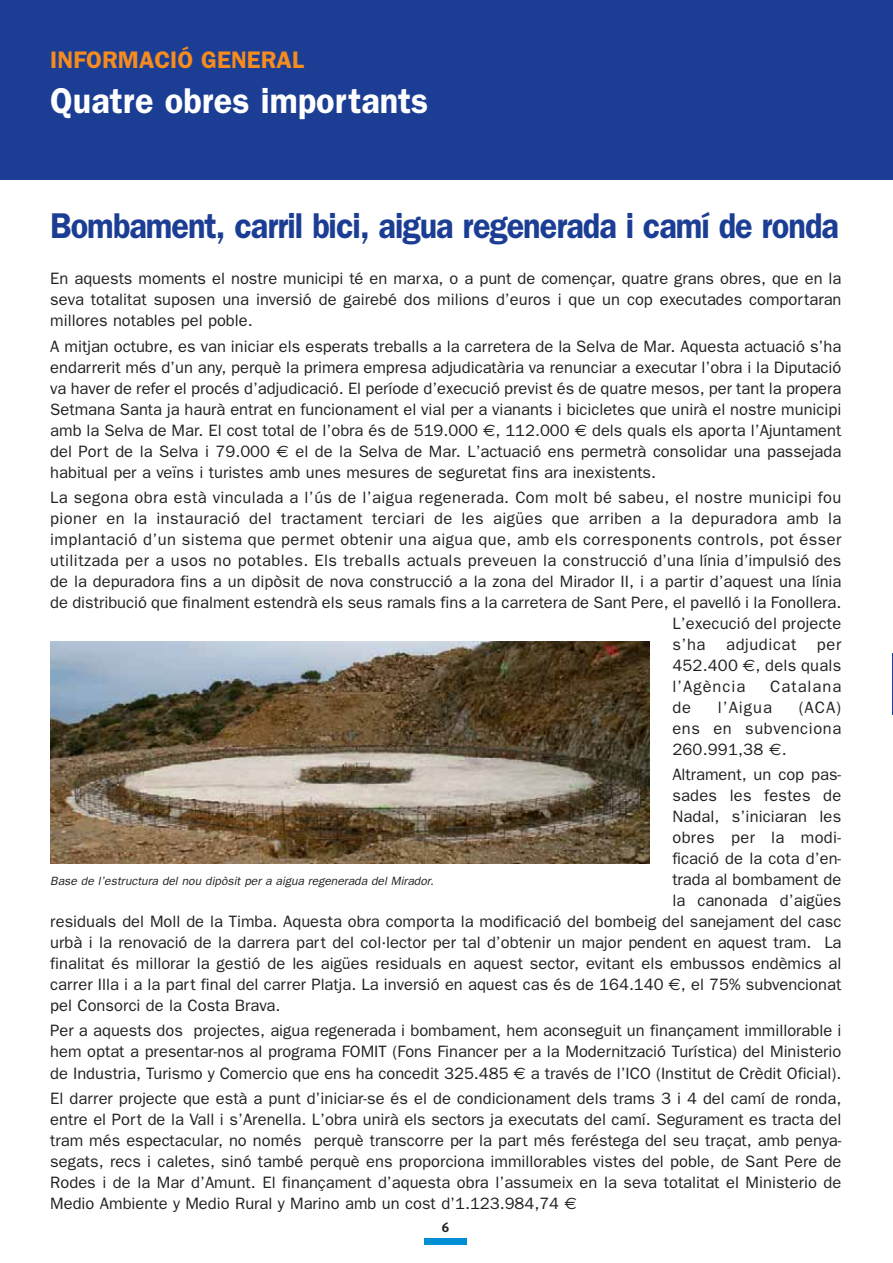
<style>
.page{position:relative;width:893px;height:1263px;background:#fff}
.page>*{position:absolute;margin:0;border:0;box-sizing:border-box;transform-origin:0 0}
.t1{font:600 36px "Franklin Gothic";letter-spacing:-.03em;color:#1b3e94;scale:.9 1}
.t2{font:600 36px "Franklin Gothic";color:#fff;scale:.95 1}
.t3{font:600 24px "Franklin Gothic";color:#f68b1e}
.t4{font:16.5px/21px "Franklin Gothic";color:#231f20;text-align:justify}
.t5{font:16.5px "Franklin Gothic";letter-spacing:.025em;color:#231f20}
.t6{font:16.5px "Franklin Gothic";letter-spacing:.035em;color:#231f20}
.t7{font:16.5px "Franklin Gothic";letter-spacing:.06em;color:#231f20}
.t8{font:700 13.5px "Meta Plus";color:#231f20}
.t9{font:italic 12px "Franklin Gothic";color:#231f20}
.s1{font-family:"Euro Sans"}
</style>
<div class="page">
<hr style="left:892px;top:0;width:1px;height:179px;background:#1b3e94">
<hr style="left:892px;top:653px;width:1px;height:62px;background:#1b3e94">
<div style="left:424px;top:1238px;width:43px;height:6px;background:#008fd4"></div>
<div style="left:0;top:0;width:892px;height:179px;background:#1b3e94"></div>
<img style="left:50px;top:641px;width:600px;height:223px">
<h2 class="t3" style="left:50px;top:51px;width:255px">INFORMACIÓ GENERAL</h2>
<h1 class="t2" style="left:50px;top:88px;width:399px">Quatre obres importants</h1>
<h1 class="t1" style="left:50px;top:213px;width:878px">Bombament, carril bici, aigua regenerada i camí de ronda</h1>
<p class="t4" style="left:50px;top:270px;width:793px">En aquests moments el nostre municipi té en marxa, o a punt de començar, quatre grans obres, que en la seva totalitat suposen una inversió de gairebé dos milions d’euros i que un cop executades comportaran millores notables pel poble.</p>
<p class="t4" style="left:50px;top:337px;width:793px">A mitjan octubre, es van iniciar els esperats treballs a la carretera de la Selva de Mar. Aquesta actuació s’ha endarrerit més d’un any, perquè la primera empresa adjudicatària va renunciar a executar l’obra i la Diputació va haver de refer el procés d’adjudicació. El període d’execució previst és de quatre mesos, per tant la propera Setmana Santa ja haurà entrat en funcionament el vial per a vianants i bicicletes que unirà el nostre municipi amb la Selva de Mar. El cost total de l’obra és de 519.000 <span class="s1">€</span>, 112.000 <span class="s1">€</span> dels quals els aporta l’Ajuntament del Port de la Selva i 79.000 <span class="s1">€</span> el de la Selva de Mar. L’actuació ens permetrà consolidar una passejada habitual per a veïns i turistes amb unes mesures de seguretat fins ara inexistents.</p>
<p class="t5" style="left:50px;top:491px;width:793px">La segona obra està vinculada a l’ús de l’aigua regenerada. Com molt bé sabeu, el nostre municipi fou</p>
<p class="t5" style="left:50px;top:512px;width:792px">pioner en la instauració del tractament terciari de les aigües que arriben a la depuradora amb la</p>
<p class="t5" style="left:50px;top:533px;width:793px">implantació d’un sistema que permet obtenir una aigua que, amb els corresponents controls, pot ésser</p>
<p class="t5" style="left:50px;top:554px;width:792px">utilitzada per a usos no potables. Els treballs actuals preveuen la construcció d’una línia d’impulsió des</p>
<p class="t4" style="left:50px;top:572px;width:793px">de la depuradora fins a un dipòsit de nova construcció a la zona del Mirador II, i a partir d’aquest una línia</p>
<p class="t4" style="left:50px;top:593px;width:793px">de distribució que finalment estendrà els seus ramals fins a la carretera de Sant Pere, el pavelló i la Fonollera.</p>
<p class="t4" style="left:672px;top:614px;width:170px">L’execució del projecte</p>
<p class="t4" style="left:672px;top:635px;width:35px">s’ha</p>
<p class="t6" style="left:726px;top:638px;width:72px">adjudicat</p>
<p class="t4" style="left:672px;top:635px;width:170px;text-indent:145px">per 452.400 <span class="s1">€</span>, dels quals l’Agència</p>
<p class="t7" style="left:770px;top:680px;width:72px">Catalana</p>
<p class="t4" style="left:672px;top:698px;width:170px;text-indent:126px">(ACA) ens en subvenciona 260.991,38 <span class="s1">€</span>.</p>
<p class="t4" style="left:672px;top:765px;width:170px">Altrament, un cop pas-</p>
<p class="t4" style="left:672px;top:786px;width:170px">sades les festes de</p>
<p class="t4" style="left:672px;top:807px;width:170px">Nadal, s’iniciaran les</p>
<p class="t5" style="left:672px;top:832px;width:170px">obres per la modi-</p>
<p class="t4" style="left:672px;top:849px;width:170px">ficació de la cota d’en-</p>
<p class="t4" style="left:672px;top:870px;width:170px">trada al bombament de</p>
<p class="t4" style="left:672px;top:891px;width:170px">la canonada d’aigües</p>
<p class="t4" style="left:50px;top:912px;width:792px">residuals del Moll de la Timba. Aquesta obra comporta la modificació del bombeig del sanejament del casc</p>
<p class="t4" style="left:50px;top:933px;width:793px">urbà i la renovació de la darrera part del col·lector per tal d’obtenir un major pendent en aquest tram. La</p>
<p class="t4" style="left:50px;top:954px;width:793px">finalitat és millorar la gestió de les aigües residuals en aquest sector, evitant els embussos endèmics al</p>
<p class="t4" style="left:50px;top:975px;width:792px">carrer Illa i a la part final del carrer Platja. La inversió en aquest cas és de 164.140 <span class="s1">€</span>, el 75% subvencionat</p>
<p class="t4" style="left:50px;top:996px;width:232px">pel Consorci de la Costa Brava.</p>
<p class="t4" style="left:50px;top:1022px;width:793px">Per a aquests dos projectes, aigua regenerada i bombament, hem aconseguit un finançament immillorable i hem optat a presentar-nos al programa FOMIT (Fons Financer per a la Modernització Turística) del Ministerio de Industria, Turismo y Comercio que ens ha concedit 325.485 <span class="s1">€</span> a través de l’ICO (Institut de Crèdit Oficial).</p>
<p class="t4" style="left:50px;top:1089px;width:793px">El darrer projecte que està a punt d’iniciar-se és el de condicionament dels trams 3 i 4 del camí de ronda, entre el Port de la Vall i s’Arenella. L’obra unirà els sectors ja executats del camí. Segurament es tracta del tram més espectacular, no només perquè transcorre per la part més feréstega del seu traçat, amb penya&shy;segats, recs i caletes, sinó també perquè ens proporciona immillorables vistes del poble, de Sant Pere de Rodes i de la Mar d’Amunt. El finançament d’aquesta obra l’assumeix en la seva totalitat el Ministerio de Medio Ambiente y Medio Rural y Marino amb un cost d’1.123.984,74 <span class="s1">€</span></p>
<p class="t4" style="left:672px;top:698px;width:20px">de</p>
<p class="t4" style="left:718px;top:698px;width:56px">l’Aigua</p>
<p class="t9" style="left:50px;top:877px;width:385px">Base de l’estructura del nou dipòsit per a aigua regenerada del Mirador.</p>
<p class="t8" style="left:442px;top:1220px;width:9px">6</p>
</div>
